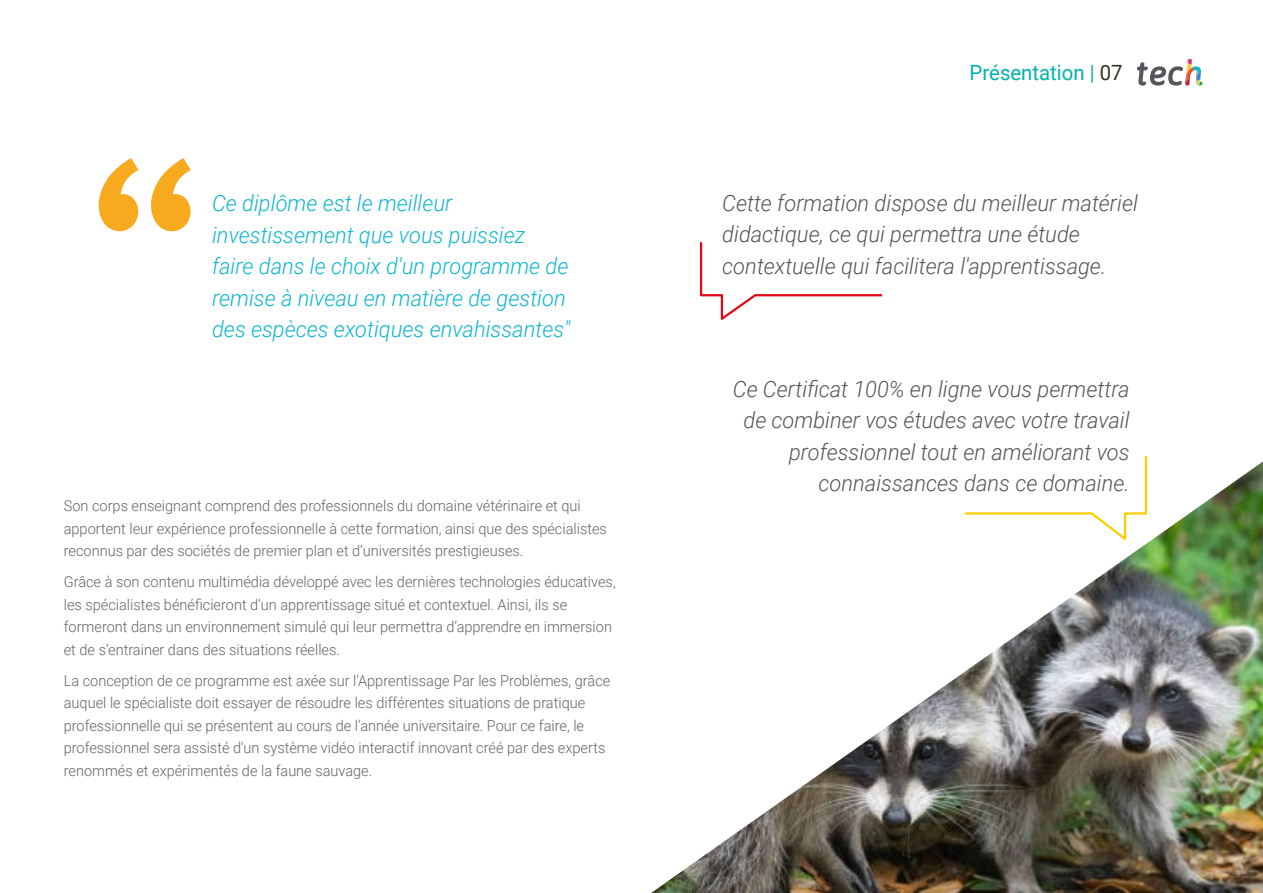
<style>
.page{position:relative;width:1263px;height:893px;background:#fff}
.page>*{position:absolute;margin:0;border:0;box-sizing:border-box;transform-origin:0 0}
.t1{font:italic 300 22.5px/31.5px "Roboto";color:#52555b;text-align:right}
.t2{font:italic 300 22.5px/31.5px "Roboto";color:#0fb6cf}
.t3{font:21px "Roboto";color:#00b2af}
.t4{font:300 15px/22.5px "Roboto";color:#61646a}
.s1{color:#312e20}
</style>
<div class="page">
<svg style="left:99px;top:158px;width:92px;height:73px"></svg>
<svg style="left:700px;top:242px;width:183px;height:78px"></svg>
<img style="left:651px;top:461px;width:612px;height:432px">
<svg style="left:1137px;top:59px;width:65px;height:27px"></svg>
<h1 class="t2" style="left:212px;top:187px;width:360px">Ce diplôme est le meilleur investissement que vous puissiez faire dans le choix d'un programme de remise à niveau en matière de gestion des espèces exotiques envahissantes"</h1>
<p class="t4" style="left:64px;top:494px;width:545px">Son corps enseignant comprend des professionnels du domaine vétérinaire et qui apportent leur expérience professionnelle à cette formation, ainsi que des spécialistes reconnus par des sociétés de premier plan et d’universités prestigieuses.</p>
<p class="t4" style="left:64px;top:570px;width:553px">Grâce à son contenu multimédia développé avec les dernières technologies éducatives, les spécialistes bénéficieront d’un apprentissage situé et contextuel. Ainsi, ils se formeront dans un environnement simulé qui leur permettra d’apprendre en immersion et de s’entrainer dans des situations réelles.</p>
<p class="t4" style="left:64px;top:669px;width:548px">La conception de ce programme est axée sur l'Apprentissage Par les Problèmes, grâce auquel le spécialiste doit essayer de résoudre les différentes situations de pratique professionnelle qui se présentent au cours de l'année universitaire. Pour ce faire, le professionnel sera assisté d'un système vidéo interactif innovant créé par des experts renommés et expérimentés de la faune sauvage.</p>
<h2 class="t3" style="left:970px;top:57px;width:155px">Présentation | <span class="s1">07</span></h2>
<h1 class="t1" style="left:722px;top:186px;width:417px;text-align:left">Cette formation dispose du meilleur matériel didactique, ce qui permettra une étude contextuelle qui facilitera l'apprentissage.</h1>
<h1 class="t1" style="left:733px;top:372px;width:398px">Ce Certificat 100% en ligne vous permettra de combiner vos études avec votre travail professionnel tout en améliorant vos connaissances dans ce domaine.</h1>
</div>
